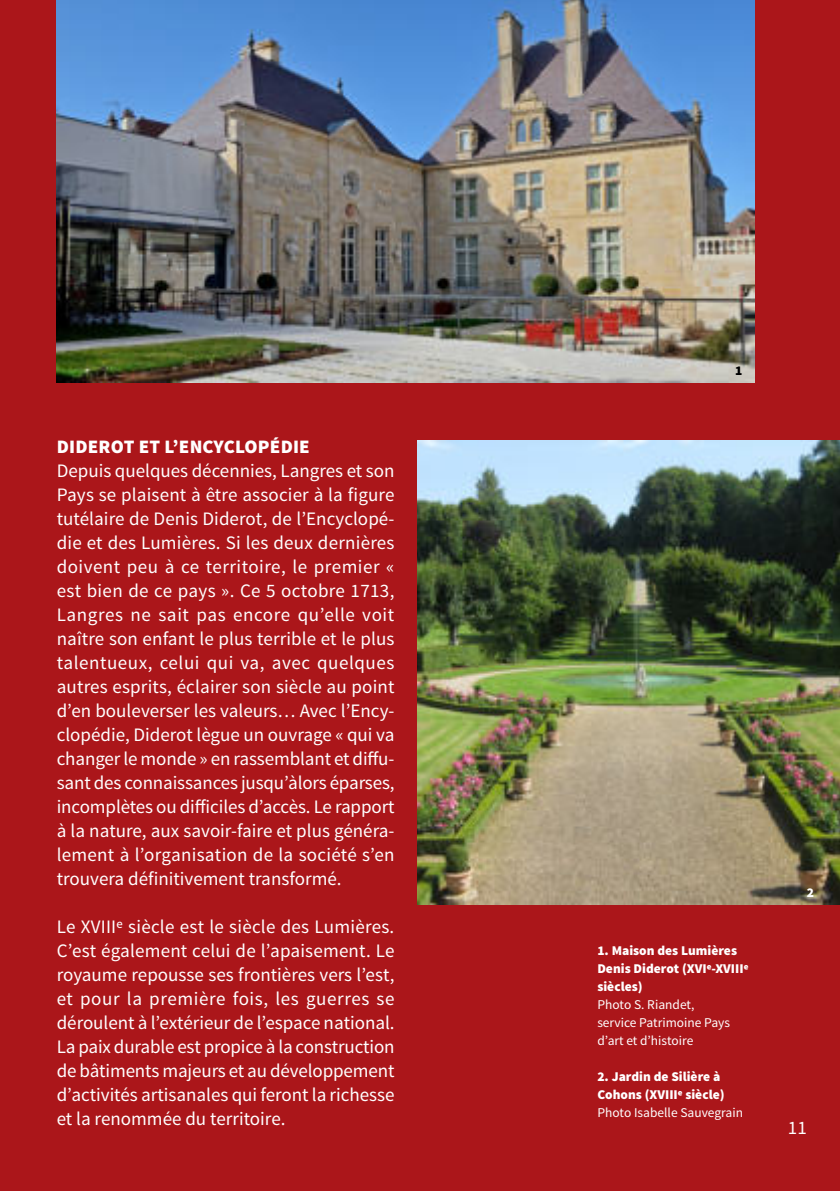
<style>
.page{position:relative;width:840px;height:1191px;background:#fff}
.page>*{position:absolute;margin:0;border:0;box-sizing:border-box;transform-origin:0 0}
.t1{font:19px/24px "Source Sans Pro";color:#fff;text-align:justify}
.t2{font:900 19px "Source Sans Pro";letter-spacing:.01em;color:#fff}
.t3{font:900 13.4px/18px "Source Sans Pro";color:#fff}
.t4{font:13.4px/18px "Source Sans Pro";color:#fff}
.t5{font:900 13.4px "Source Sans Pro";color:#000}
</style>
<div class="page">
<div style="left:0;top:0;width:839px;height:1191px;background:#ab161a"></div>
<img style="left:56px;top:1px;width:698px;height:382px">
<img style="left:417px;top:441px;width:422px;height:463px">
<p class="t2" style="left:57px;top:437px;width:254px">DIDEROT ET L’ENCYCLOPÉDIE</p>
<p class="t1" style="left:57px;top:459px;width:339px">Depuis quelques décennies, Langres et son Pays se plaisent à être associer à la figure tutélaire de Denis Diderot, de lʼEncyclopé&shy;die et des Lumières. Si les deux dernières doivent peu à ce territoire, le premier « est bien de ce pays ». Ce 5 octobre 1713, Langres ne sait pas encore quʼelle voit naître son enfant le plus terrible et le plus talentueux, celui qui va, avec quelques autres esprits, éclairer son siècle au point dʼen bouleverser les valeurs… Avec lʼEncy&shy;clopédie, Diderot lègue un ouvrage « qui va changer le monde » en rassemblant et diffu&shy;sant des connaissances jusquʼàlors éparses, incomplètes ou difficiles dʼaccès. Le rapport à la nature, aux savoir-faire et plus généra&shy;lement à lʼorganisation de la société sʼen trouvera définitivement transformé.</p>
<p class="t1" style="left:57px;top:915px;width:339px">Le XVIIIᵉ siècle est le siècle des Lumières.<br>Cʼest également celui de lʼapaisement. Le royaume repousse ses frontières vers lʼest, et pour la première fois, les guerres se déroulent à lʼextérieur de lʼespace national.<br>La paix durable est propice à la construction de bâtiments majeurs et au développement dʼactivités artisanales qui feront la richesse et la renommée du territoire.</p>
<p class="t5" style="left:734px;top:363px;width:9px">1</p>
<p class="t3" style="left:597px;top:942px;width:152px">1. Maison des Lumières<br>Denis Diderot (XVIᵉ-XVIIIᵉ siècles)</p>
<p class="t4" style="left:597px;top:996px;width:134px">Photo S. Riandet, service Patrimoine Pays dʼart et dʼhistoire</p>
<p class="t3" style="left:597px;top:1068px;width:129px">2. Jardin de Silière à<br>Cohons (XVIIIᵉ siècle)</p>
<p class="t4" style="left:597px;top:1104px;width:147px">Photo Isabelle Sauvegrain</p>
<p class="t3" style="left:806px;top:883px;width:9px">2</p>
<p class="t1" style="left:787px;top:1116px;width:21px">11</p>
</div>
